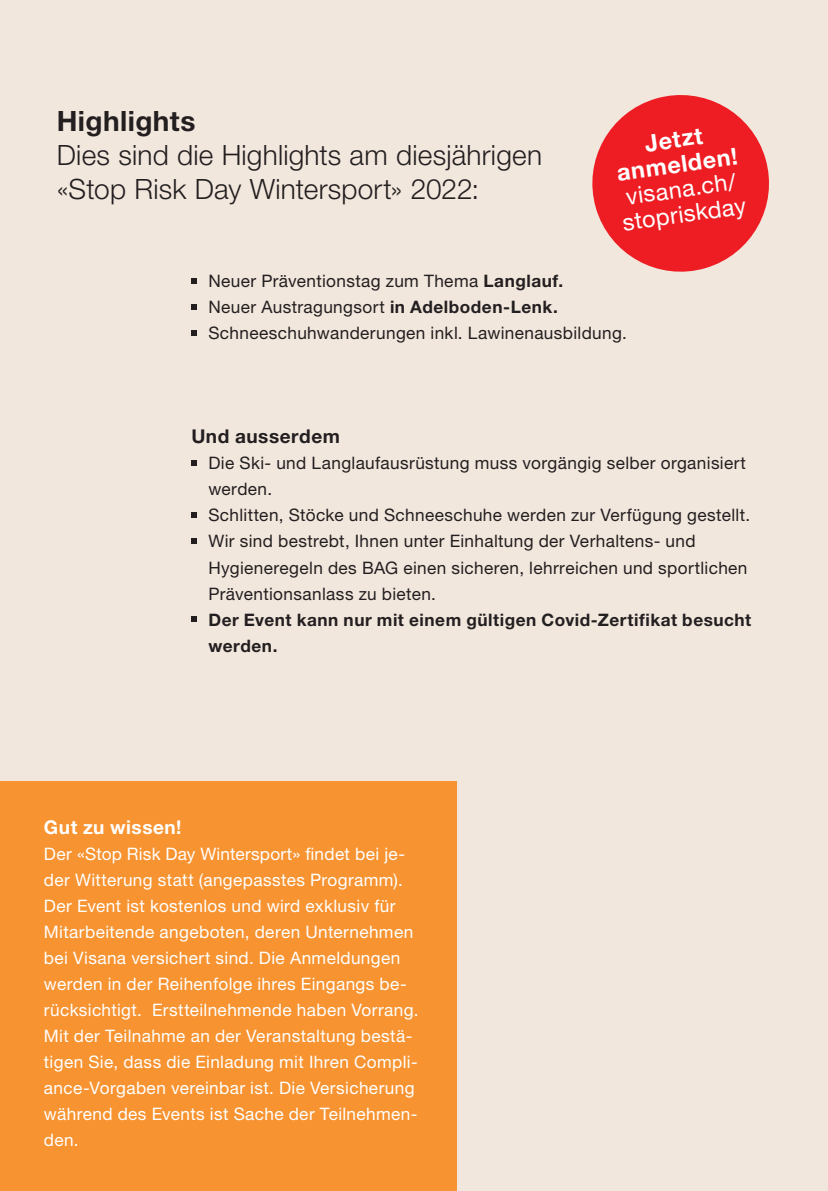
<style>
.page{position:relative;width:828px;height:1191px;background:#f2e7dd}
.page>*{position:absolute;margin:0;border:0;box-sizing:border-box;transform-origin:0 0}
.t1{font:300 28px/34px "Helvetica Neue LT Std";letter-spacing:.005em;color:#231f20}
.t2{font:700 28px "Helvetica Neue LT Std";letter-spacing:.015em;color:#231f20}
.t3{font:23.4px/25px "Helvetica Neue LT Std";color:#fff}
.t4{font:700 23.4px/25px "Helvetica Neue LT Std";color:#fff;text-align:center}
.t5{font:700 19px "Helvetica Neue LT Std";letter-spacing:.03em;color:#231f20}
.t6{font:700 19px "Helvetica Neue LT Std";letter-spacing:.025em;color:#fff}
.t7{font:17.2px/26px "Helvetica Neue LT Std";letter-spacing:.02em;color:#fff}
.t8{font:17.2px/26px "Helvetica Neue LT Std";letter-spacing:.02em;color:#231f20}
.t9{font:700 17.2px/26px "Helvetica Neue LT Std";letter-spacing:.03em;color:#231f20}
.s1{font-weight:700}
</style>
<div class="page">
<svg style="left:191px;top:278px;width:6px;height:6px"></svg>
<svg style="left:191px;top:304px;width:6px;height:6px"></svg>
<svg style="left:191px;top:330px;width:6px;height:6px"></svg>
<svg style="left:191px;top:460px;width:6px;height:6px"></svg>
<svg style="left:191px;top:512px;width:6px;height:6px"></svg>
<svg style="left:191px;top:538px;width:6px;height:6px"></svg>
<svg style="left:191px;top:616px;width:6px;height:6px"></svg>
<div style="left:0;top:781px;width:456px;height:410px;background:#f79330"></div>
<svg style="left:592px;top:95px;width:177px;height:177px"></svg>
<h1 class="t2" style="left:57px;top:104px;width:140px">Highlights</h1>
<h1 class="t1" style="left:57px;top:138px;width:487px">Dies sind die Highlights am diesjährigen «Stop Risk Day Wintersport» 2022:</h1>
<h2 class="t4" style="left:612px;top:135px;width:123px;rotate:-8deg">Jetzt anmelden!</h2>
<h2 class="t3" style="left:617px;top:185px;width:126px;rotate:-8deg">visana.ch/ stopriskday</h2>
<p class="t8" style="left:208px;top:268px;width:420px">Neuer Präventionstag zum Thema <span class="s1">Langlauf.<br></span>Neuer Austragungsort <span class="s1">in Adelboden-Lenk.<br></span>Schneeschuhwanderungen inkl. Lawinenausbildung.</p>
<p class="t5" style="left:191px;top:425px;width:150px">Und ausserdem</p>
<p class="t8" style="left:208px;top:450px;width:543px">Die Ski- und Langlaufausrüstung muss vorgängig selber organisiert werden.<br>Schlitten, Stöcke und Schneeschuhe werden zur Verfügung gestellt.<br>Wir sind bestrebt, Ihnen unter Einhaltung der Verhaltens- und Hygieneregeln des BAG einen sicheren, lehrreichen und sportlichen Präventionsanlass zu bieten.</p>
<p class="t9" style="left:208px;top:606px;width:544px">Der Event kann nur mit einem gültigen Covid-Zertifikat besucht werden.</p>
<p class="t6" style="left:44px;top:815px;width:139px">Gut zu wissen!</p>
<p class="t7" style="left:44px;top:840px;width:376px">Der «Stop Risk Day Wintersport» findet bei je&shy;der Witterung statt (angepasstes Programm).<br>Der Event ist kostenlos und wird exklusiv für Mitarbeitende angeboten, deren Unternehmen bei Visana versichert sind. Die Anmeldungen werden in der Reihenfolge ihres Eingangs be&shy;rücksichtigt. Erstteilnehmende haben Vorrang.<br>Mit der Teilnahme an der Veranstaltung bestä&shy;tigen Sie, dass die Einladung mit Ihren Compli&shy;ance-Vorgaben vereinbar ist. Die Versicherung während des Events ist Sache der Teilnehmen&shy;den.</p>
</div>
